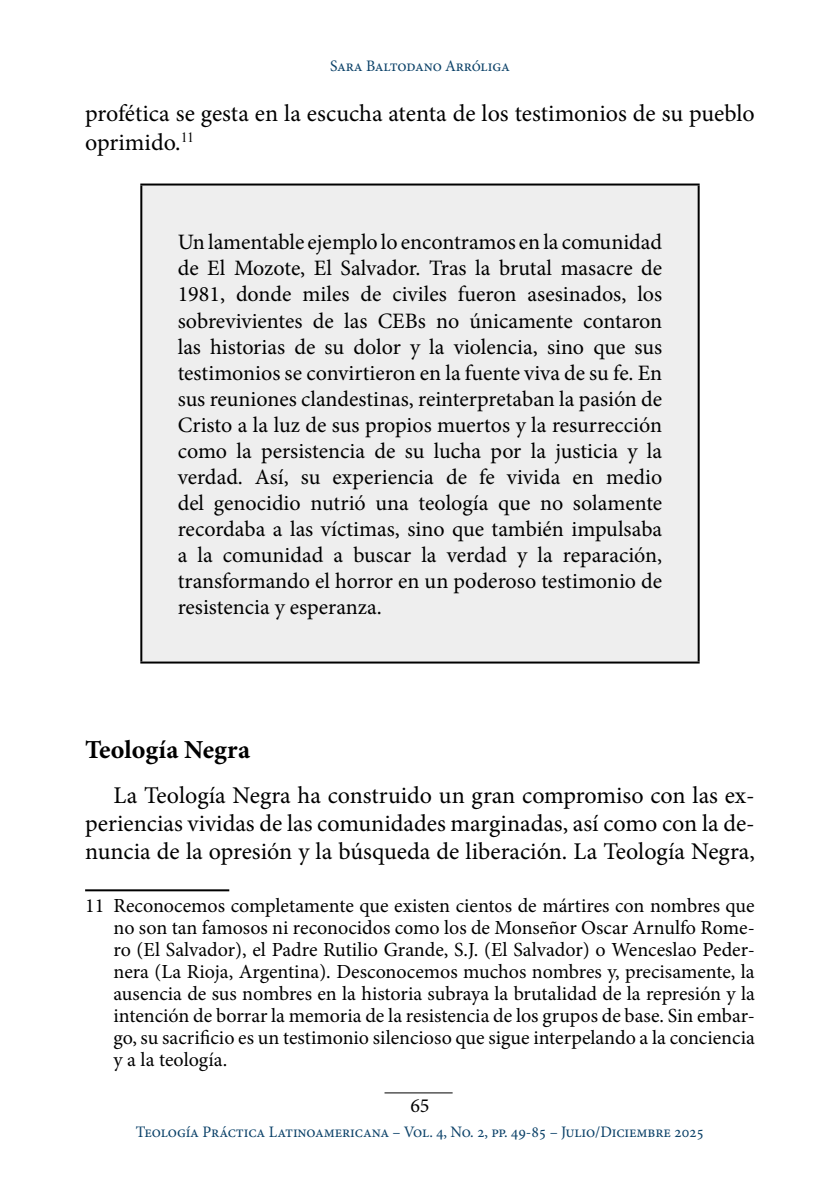
<style>
.page{position:relative;width:840px;height:1191px;background:#fff}
.page>*{position:absolute;margin:0;border:0;box-sizing:border-box;transform-origin:0 0}
.Cap1{font:700 26px "Minion Pro";letter-spacing:.005em;color:#000}
.Texto1{font:24px/28px "Minion Pro";color:#000}
.Texto-cuadro2{font:22px/26px "Minion Pro";color:#000;text-align:justify}
.TexPie{font:20px/22px "Minion Pro";color:#000;text-align:justify}
.t1{font:16px "Minion Pro";letter-spacing:-.01em;color:#0c4269}
</style>
<div class="page">
<hr style="left:384px;top:1092px;width:68px;height:1px;background:#000">
<div style="left:141px;top:184px;width:557px;height:478px;background:#eee"></div>
<hr style="left:140px;top:183px;width:559px;height:2px;background:#000">
<hr style="left:140px;top:185px;width:2px;height:476px;background:#000">
<hr style="left:697px;top:185px;width:2px;height:476px;background:#000">
<hr style="left:140px;top:661px;width:559px;height:2px;background:#000">
<hr style="left:85px;top:889px;width:144px;height:2px;background:#000">
<p class="t1" style="left:330px;top:55px;width:181px">Sara Baltodano Arróliga</p>
<p class="Texto1" style="left:85px;top:100px;width:670px">profética se gesta en la escucha atenta de los testimonios de su pueblo oprimido.<sup>11</sup></p>
<p class="Texto-cuadro2" style="left:178px;top:229px;width:486px">Un lamentable ejemplo lo encontramos en la comunidad de El Mozote, El Salvador. Tras la brutal masacre de 1981, donde miles de civiles fueron asesinados, los sobrevivientes de las CEBs no únicamente contaron las historias de su dolor y la violencia, sino que sus testimonios se convirtieron en la fuente viva de su fe. En sus reuniones clandestinas, reinterpretaban la pasión de Cristo a la luz de sus propios muertos y la resurrección como la persistencia de su lucha por la justicia y la verdad. Así, su experiencia de fe vivida en medio del genocidio nutrió una teología que no solamente recordaba a las víctimas, sino que también impulsaba a la comunidad a buscar la verdad y la reparación, transformando el horror en un poderoso testimonio de resistencia y esperanza.</p>
<p class="Cap1" style="left:85px;top:731px;width:166px">Teología Negra</p>
<p class="Texto1" style="left:85px;top:781px;width:671px;text-align:justify;text-indent:28px">La Teología Negra ha construido un gran compromiso con las ex&shy;periencias vividas de las comunidades marginadas, así como con la de&shy;nuncia de la opresión y la búsqueda de liberación. La Teología Negra,</p>
<p class="TexPie" style="left:113px;top:895px;width:642px;text-indent:-28px">11 Reconocemos completamente que existen cientos de mártires con nombres que no son tan famosos ni reconocidos como los de Monseñor Oscar Arnulfo Rome&shy;ro (El Salvador), el Padre Rutilio Grande, S.J. (El Salvador) o Wenceslao Peder&shy;nera (La Rioja, Argentina). Desconocemos muchos nombres y, precisamente, la ausencia de sus nombres en la historia subraya la brutalidad de la represión y la intención de borrar la memoria de la resistencia de los grupos de base. Sin embar&shy;go, su sacrificio es un testimonio silencioso que sigue interpelando a la conciencia y a la teología.</p>
<p class="TexPie" style="left:410px;top:1094px;width:21px">65</p>
<p class="t1" style="left:136px;top:1121px;width:569px">Teología Práctica Latinoamericana – Vol. 4, No. 2, pp. 49-85 – Julio/Diciembre 2025</p>
</div>
